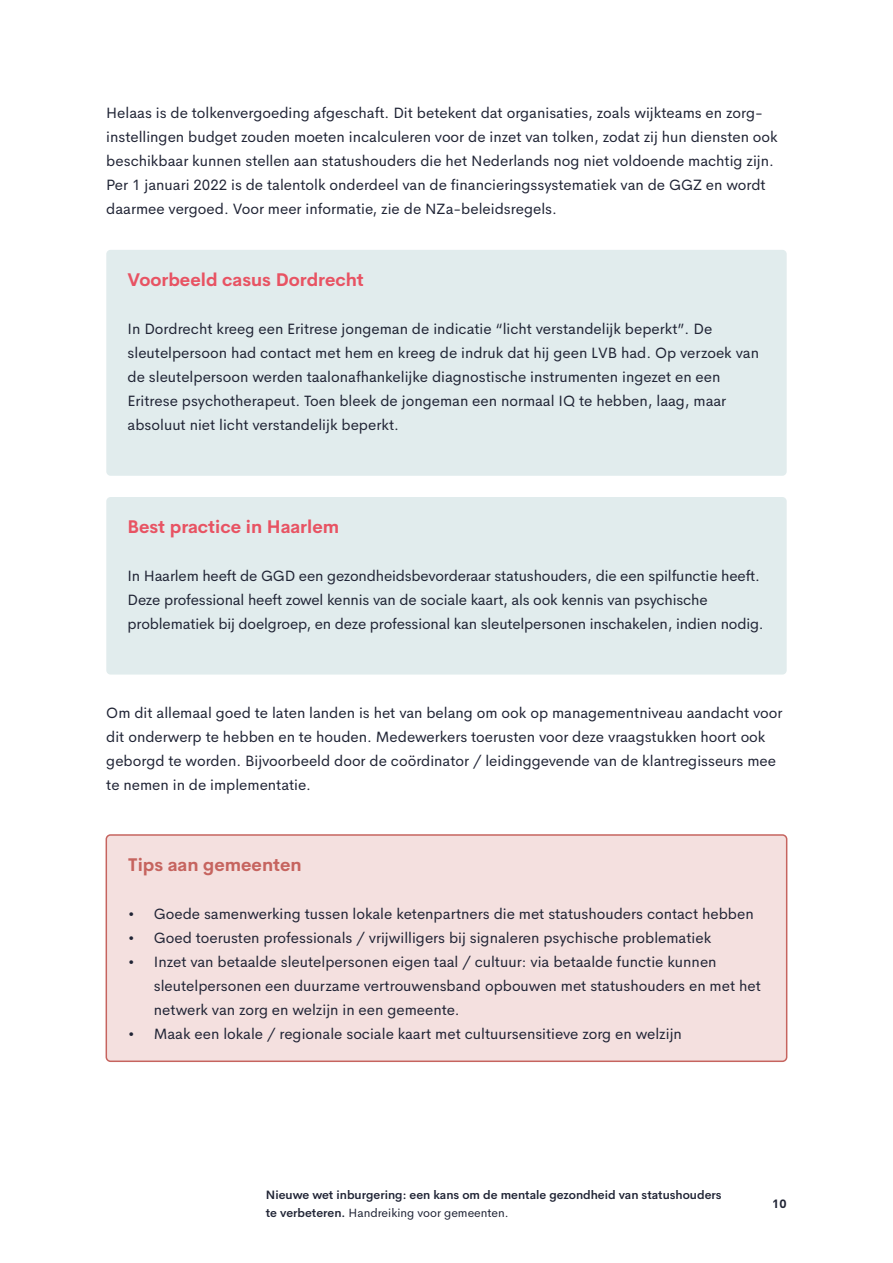
<style>
.page{position:relative;width:893px;height:1263px;background:#fff}
.page>*{position:absolute;margin:0;border:0;box-sizing:border-box;transform-origin:0 0}
.t1{font:700 18px "Cerebri Sans";color:#e85363}
.t2{font:700 18px "Cerebri Sans";color:#c6645f}
.t3{font:15px/24px "Cerebri Sans";color:#202435}
.t4{font:600 12px/18px "Cerebri Sans";color:#202435}
.t5{font:700 12px "Cerebri Sans";color:#202435}
.s1{font-weight:400}
</style>
<div class="page">
<div style="left:106px;top:250px;width:681px;height:226px;background:#e1eced;border-radius:4px"></div>
<div style="left:106px;top:497px;width:681px;height:177px;background:#e1eced;border-radius:4px"></div>
<div style="left:106px;top:835px;width:681px;height:226px;background:#f4e0df;border-radius:4px"></div>
<div style="left:106px;top:834px;width:681px;height:228px;border:2px solid #c6645f;border-radius:4px"></div>
<p class="t3" style="left:106px;top:99px;width:673px">Helaas is de tolkenvergoeding afgeschaft. Dit betekent dat organisaties, zoals wijkteams en zorg&shy;instellingen budget zouden moeten incalculeren voor de inzet van tolken, zodat zij hun diensten ook beschikbaar kunnen stellen aan statushouders die het Nederlands nog niet voldoende machtig zijn.<br>Per 1 januari 2022 is de talentolk onderdeel van de financieringssystematiek van de GGZ en wordt daarmee vergoed. Voor meer informatie, zie de NZa-beleidsregels.</p>
<p class="t1" style="left:128px;top:265px;width:238px">Voorbeeld casus Dordrecht</p>
<p class="t3" style="left:128px;top:316px;width:633px">In Dordrecht kreeg een Eritrese jongeman de indicatie “licht verstandelijk beperkt”. De sleutelpersoon had contact met hem en kreeg de indruk dat hij geen LVB had. Op verzoek van de sleutelpersoon werden taalonafhankelijke diagnostische instrumenten ingezet en een Eritrese psychotherapeut. Toen bleek de jongeman een normaal IQ te hebben, laag, maar absoluut niet licht verstandelijk beperkt.</p>
<p class="t1" style="left:128px;top:512px;width:213px">Best practice in Haarlem</p>
<p class="t3" style="left:128px;top:563px;width:637px">In Haarlem heeft de GGD een gezondheidsbevorderaar statushouders, die een spilfunctie heeft.<br>Deze professional heeft zowel kennis van de sociale kaart, als ook kennis van psychische problematiek bij doelgroep, en deze professional kan sleutelpersonen inschakelen, indien nodig.</p>
<p class="t3" style="left:106px;top:699px;width:678px">Om dit allemaal goed te laten landen is het van belang om ook op managementniveau aandacht voor dit onderwerp te hebben en te houden. Medewerkers toerusten voor deze vraagstukken hoort ook geborgd te worden. Bijvoorbeeld door de coördinator / leidinggevende van de klantregisseurs mee te nemen in de implementatie.</p>
<p class="t2" style="left:128px;top:850px;width:175px">Tips aan gemeenten</p>
<p class="t3" style="left:128px;top:900px;width:627px">• Goede samenwerking tussen lokale ketenpartners die met statushouders contact hebben</p>
<p class="t3" style="left:128px;top:924px;width:584px">• Goed toerusten professionals / vrijwilligers bij signaleren psychische problematiek</p>
<p class="t3" style="left:154px;top:948px;width:608px;text-indent:-26px">• Inzet van betaalde sleutelpersonen eigen taal / cultuur: via betaalde functie kunnen sleutelpersonen een duurzame vertrouwensband opbouwen met statushouders en met het netwerk van zorg en welzijn in een gemeente.</p>
<p class="t3" style="left:128px;top:1020px;width:555px">• Maak een lokale / regionale sociale kaart met cultuursensitieve zorg en welzijn</p>
<p class="t4" style="left:266px;top:1185px;width:457px">Nieuwe wet inburgering: een kans om de mentale gezondheid van statushouders te verbeteren. <span class="s1">Handreiking voor gemeenten.</span></p>
<p class="t5" style="left:772px;top:1194px;width:16px">10</p>
</div>
